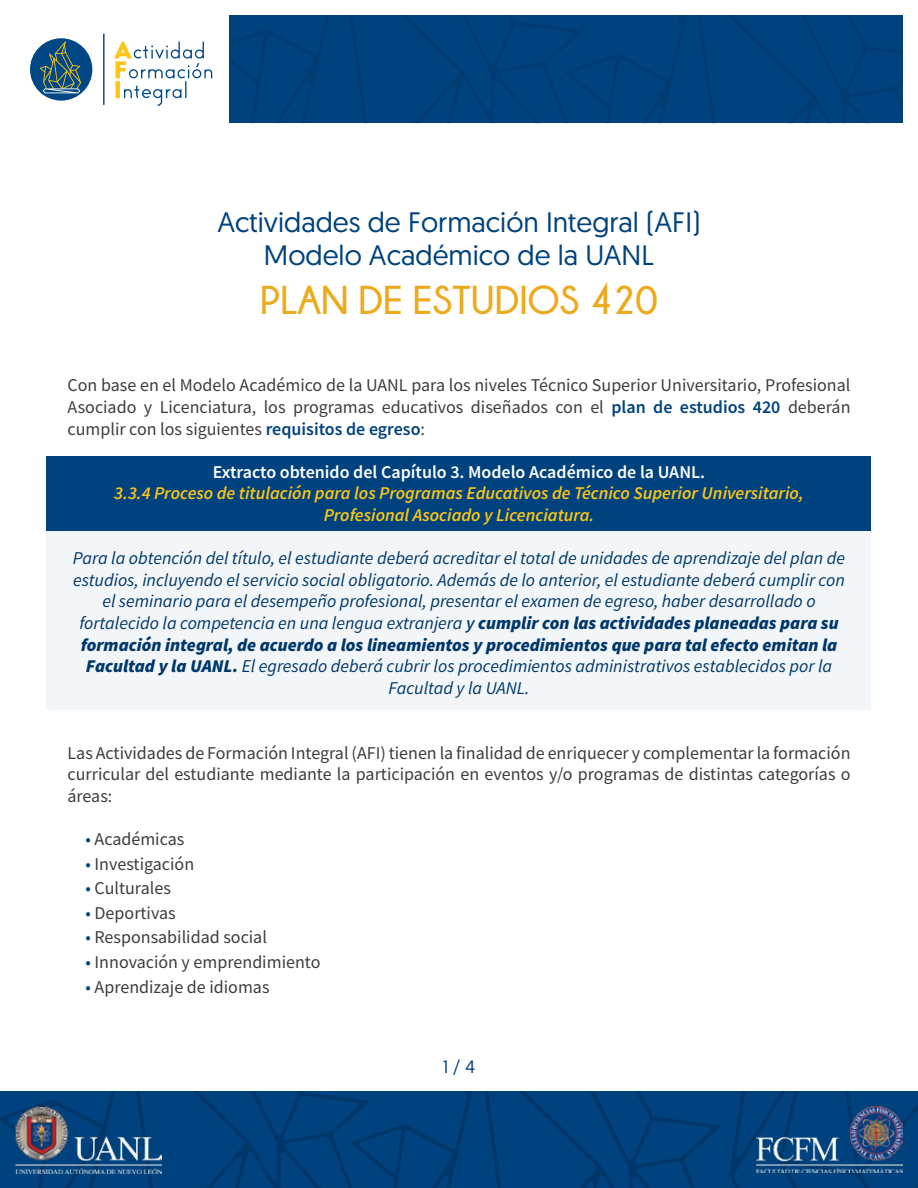
<style>
.page{position:relative;width:918px;height:1188px;background:#fff}
.page>*{position:absolute;margin:0;border:0;box-sizing:border-box;transform-origin:0 0}
.t1{font:700 40.2px "Champagne&Limousines";color:#ecab1d}
.t2{font:28.2px/33.8px "Geomanist";color:#00427e;text-align:center}
.t3{font:italic 18px/21.6px "Source Sans Pro";color:#00376b;text-align:center}
.t4{font:18px/21.6px "Source Sans Pro";color:#3d3d3f;text-align:justify}
.t5{font:italic 600 18px/21.6px "Source Sans Pro";color:#fdc616;text-align:center}
.t6{font:600 18px "Source Sans Pro";color:#fff}
.t7{font:18px "Geomanist";color:#00427e}
.s1{font-weight:600;color:#00427e}
.s2{font-weight:600}
.s3{font-weight:900}
.s4{color:#00427e}
</style>
<div class="page">
<div style="left:46px;top:456px;width:826px;height:254px;background:#f3f6f8"></div>
<div style="left:46px;top:456px;width:826px;height:75px;background:#00427e"></div>
<svg style="left:0;top:1091px;width:918px;height:97px;background:#00407c"></svg>
<img style="left:756px;top:1106px;width:147px;height:67px">
<img style="left:15px;top:1106px;width:147px;height:67px">
<div style="left:30px;top:38px;width:62px;height:63px;background:#004786;border-radius:50%"></div>
<svg style="left:103px;top:34px;width:2px;height:71px"></svg>
<svg style="left:114px;top:42px;width:98px;height:64px"></svg>
<svg style="left:40px;top:41px;width:41px;height:52px"></svg>
<svg style="left:230px;top:15px;width:673px;height:108px;background:#00417c"></svg>
<h2 class="t2" style="left:217px;top:204px;width:485px">Actividades de Formación Integral (AFI)<br>Modelo Académico de la UANL</h2>
<h1 class="t1" style="left:260px;top:278px;width:399px">PLAN DE ESTUDIOS 420</h1>
<p class="t4" style="left:68px;top:375px;width:785px">Con base en el Modelo Académico de la UANL para los niveles Técnico Superior Universitario, Profesional Asociado y Licenciatura, los programas educativos diseñados con el <span class="s1">plan de estudios 420</span> deberán cumplir con los siguientes <span class="s1">requisitos de egreso</span>:</p>
<p class="t6" style="left:213px;top:460px;width:494px">Extracto obtenido del Capítulo 3. Modelo Académico de la UANL.</p>
<p class="t5" style="left:114px;top:482px;width:691px">3.3.4 Proceso de titulación para los Programas Educativos de Técnico Superior Universitario,<br>Profesional Asociado y Licenciatura.</p>
<p class="t3" style="left:73px;top:547px;width:774px">Para la obtención del título, el estudiante deberá acreditar el total de unidades de aprendizaje del plan de estudios, incluyendo el servicio social obligatorio. Además de lo anterior, el estudiante deberá cumplir con el seminario para el desempeño profesional, presentar el examen de egreso, haber desarrollado o fortalecido la competencia en una lengua extranjera <span class="s2">y</span> <span class="s3">cumplir con las actividades planeadas para su formación integral, de acuerdo a los lineamientos y procedimientos que para tal efecto emitan la Facultad y la UANL.</span> El egresado deberá cubrir los procedimientos administrativos establecidos por la Facultad y la UANL.</p>
<p class="t4" style="left:68px;top:742px;width:785px">Las Actividades de Formación Integral (AFI) tienen la finalidad de enriquecer y complementar la formación curricular del estudiante mediante la participación en eventos y/o programas de distintas categorías o áreas:</p>
<p class="t4" style="left:86px;top:828px;width:100px"><span class="s4">•</span> Académicas</p>
<p class="t4" style="left:86px;top:853px;width:110px"><span class="s4">•</span> Investigación</p>
<p class="t4" style="left:86px;top:877px;width:87px"><span class="s4">•</span> Culturales</p>
<p class="t4" style="left:86px;top:902px;width:92px"><span class="s4">•</span> Deportivas</p>
<p class="t4" style="left:86px;top:927px;width:183px"><span class="s4">•</span> Responsabilidad social</p>
<p class="t4" style="left:86px;top:951px;width:236px"><span class="s4">•</span> Innovación y emprendimiento</p>
<p class="t4" style="left:86px;top:976px;width:186px"><span class="s4">•</span> Aprendizaje de idiomas</p>
<p class="t7" style="left:443px;top:1055px;width:34px">1 / 4</p>
</div>
